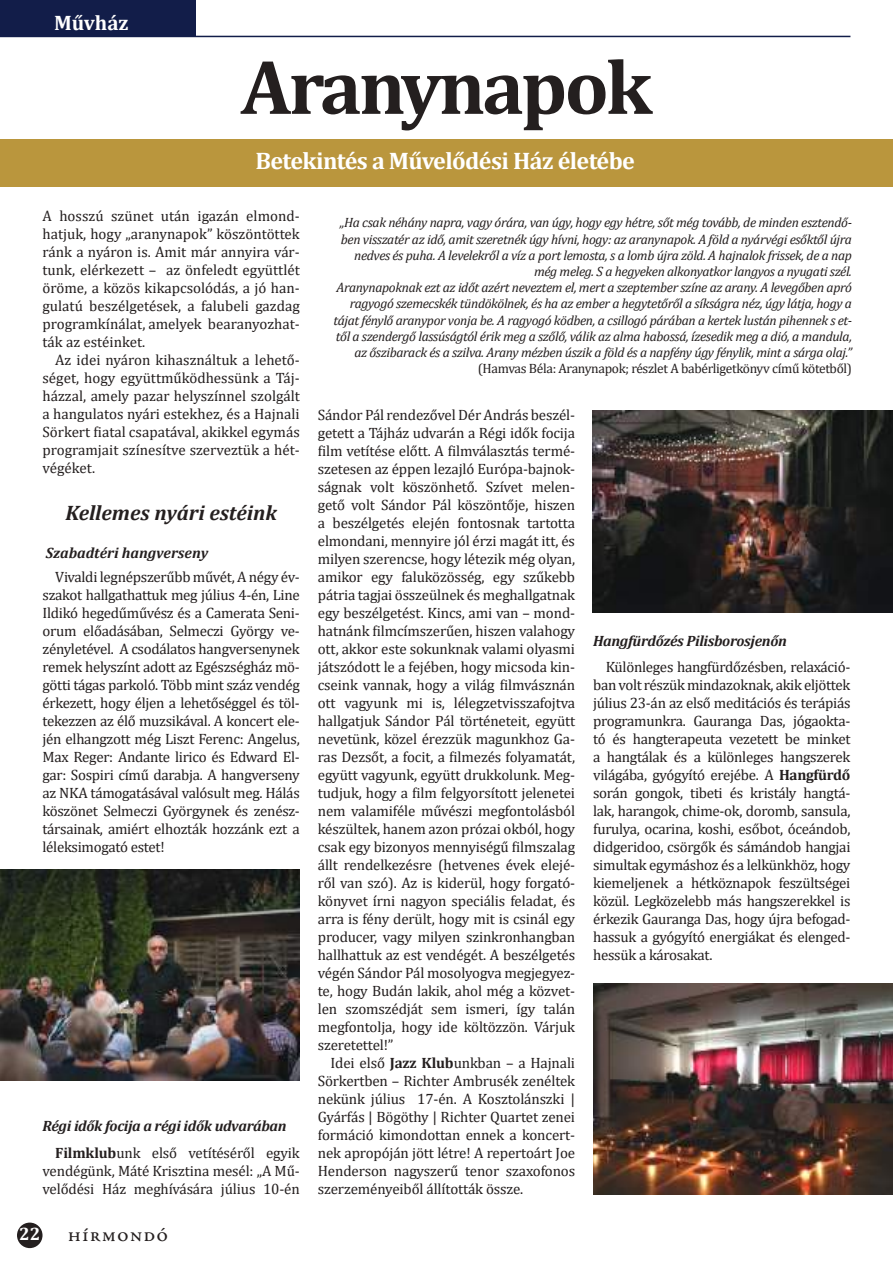
<style>
.page{position:relative;width:893px;height:1263px;background:#fff}
.page>*{position:absolute;margin:0;border:0;box-sizing:border-box;transform-origin:0 0}
.t1{font:700 78px "Cambria";letter-spacing:-.04em;color:#241f1f}
.t2{font:700 24px "Cambria";letter-spacing:-.025em;color:#fff}
.t3{font:italic 700 21px "Cambria";color:#241f1f}
.t4{font:21px "Adobe Jenson Pro";letter-spacing:.05em;color:#241f1f}
.t5{font:700 21px "Cambria";color:#fff}
.t6{font:700 18px "Cambria";color:#fff}
.t7{font:15px/18px "Cambria";letter-spacing:-.01em;color:#241f1f;text-align:justify}
.t8{font:italic 700 15px/27px "Cambria";letter-spacing:-.02em;color:#241f1f}
.t9{font:italic 700 15px "Cambria";color:#241f1f}
.t10{font:italic 13.5px/16.2px "Cambria";letter-spacing:-.025em;color:#241f1f;text-align:right}
.t11{font:13.5px "Cambria";letter-spacing:-.025em;color:#241f1f}
.s1{font-style:normal}
.s2{font-weight:400;font-style:normal}
.s3{font-weight:700}
</style>
<div class="page">
<hr style="left:0;top:36px;width:850px;height:1px;background:#121d49">
<div style="left:0;top:139px;width:893px;height:48px;background:#ba963d"></div>
<img style="left:592px;top:411px;width:301px;height:201px">
<img style="left:0;top:869px;width:300px;height:211px">
<img style="left:593px;top:983px;width:300px;height:211px">
<div style="left:0;top:0;width:196px;height:36px;background:#121d49"></div>
<div style="left:17px;top:1222px;width:26px;height:26px;background:#241f1f;border-radius:50%"></div>
<h3 class="t5" style="left:54px;top:8px;width:76px">Művház</h3>
<h1 class="t1" style="left:241px;top:32px;width:413px">Aranynapok</h1>
<h2 class="t2" style="left:255px;top:144px;width:381px">Betekintés a Művelődési Ház életébe</h2>
<p class="t7" style="left:43px;top:207px;width:259px">A hosszú szünet után igazán elmond&shy;hatjuk, hogy „aranynapok” köszöntöttek ránk a nyáron is. Amit már annyira vár&shy;tunk, elérkezett – az önfeledt együttlét öröme, a közös kikapcsolódás, a jó han&shy;gulatú beszélgetések, a falubeli gazdag programkínálat, amelyek bearanyozhat&shy;ták az estéinket.</p>
<p class="t7" style="left:43px;top:351px;width:259px;text-indent:13px">Az idei nyáron kihasználtuk a lehető&shy;séget, hogy együttműködhessünk a Táj&shy;házzal, amely pazar helyszínnel szolgált a hangulatos nyári estekhez, és a Hajnali Sörkert fiatal csapatával, akikkel egymás programjait színesítve szerveztük a hét&shy;végéket.</p>
<h3 class="t3" style="left:65px;top:498px;width:213px">Kellemes nyári estéink</h3>
<p class="t9" style="left:46px;top:542px;width:164px">Szabadtéri hangverseny</p>
<p class="t7" style="left:43px;top:567px;width:259px;text-indent:13px">Vivaldi legnépszerűbb művét, A négy év&shy;szakot hallgathattuk meg július 4-én, Line Ildikó hegedűművész és a Camerata Seni&shy;orum előadásában, Selmeczi György ve&shy;zényletével. A csodálatos hangversenynek remek helyszínt adott az Egészségház mö&shy;götti tágas parkoló. Több mint száz vendég érkezett, hogy éljen a lehetőséggel és töl&shy;tekezzen az élő muzsikával. A koncert ele&shy;jén elhangzott még Liszt Ferenc: Angelus, Max Reger: Andante lirico és Edward El&shy;gar: Sospiri című darabja. A hangverseny az NKA támogatásával valósult meg. Hálás köszönet Selmeczi Györgynek és zenész&shy;társainak, amiért elhozták hozzánk ezt a léleksimogató estet!</p>
<p class="t8" style="left:55px;top:1111px;width:246px;text-indent:-13px">Régi idők focija a régi idők udvarában<br><span class="s1">Filmklub</span><span class="s2">unk első vetítéséről egyik</span></p>
<p class="t7" style="left:43px;top:1161px;width:259px">vendégünk, Máté Krisztina mesél: „A Mű&shy;velődési Ház meghívására július 10-én</p>
<p class="t6" style="left:19px;top:1221px;width:23px">22</p>
<h3 class="t4" style="left:68px;top:1222px;width:102px">hírmondó</h3>
<p class="t10" style="left:334px;top:214px;width:520px">„Ha csak néhány napra, vagy órára, van úgy, hogy egy hétre, sőt még tovább, de minden esztendő&shy;ben visszatér az idő, amit szeretnék úgy hívni, hogy: az aranynapok. A föld a nyárvégi esőktől újra nedves és puha. A levelekről a víz a port lemosta, s a lomb újra zöld. A hajnalok frissek, de a nap még meleg. S a hegyeken alkonyatkor langyos a nyugati szél.<br>Aranynapoknak ezt az időt azért neveztem el, mert a szeptember színe az arany. A levegőben apró ragyogó szemecskék tündökölnek, és ha az ember a hegytetőről a síkságra néz, úgy látja, hogy a tájat fénylő aranypor vonja be. A ragyogó ködben, a csillogó párában a kertek lustán pihennek s et&shy;től a szendergő lassúságtól érik meg a szőlő, válik az alma habossá, ízesedik meg a dió, a mandula, az őszibarack és a szilva. Arany mézben úszik a föld és a napfény úgy fénylik, mint a sárga olaj.”</p>
<p class="t11" style="left:478px;top:361px;width:376px">(Hamvas Béla: Aranynapok; részlet A babérligetkönyv című kötetből)</p>
<p class="t7" style="left:318px;top:405px;width:259px">Sándor Pál rendezővel Dér András beszél&shy;getett a Tájház udvarán a Régi idők focija film vetítése előtt. A filmválasztás termé&shy;szetesen az éppen lezajló Európa-bajnok&shy;ságnak volt köszönhető. Szívet melen&shy;gető volt Sándor Pál köszöntője, hiszen a beszélgetés elején fontosnak tartotta elmondani, mennyire jól érzi magát itt, és milyen szerencse, hogy létezik még olyan, amikor egy faluközösség, egy szűkebb pátria tagjai összeülnek és meghallgatnak egy beszélgetést. Kincs, ami van – mond&shy;hatnánk filmcímszerűen, hiszen valahogy ott, akkor este sokunknak valami olyasmi játszódott le a fejében, hogy micsoda kin&shy;cseink vannak, hogy a világ filmvásznán ott vagyunk mi is, lélegzetvisszafojtva hallgatjuk Sándor Pál történeteit, együtt nevetünk, közel érezzük magunkhoz Ga&shy;ras Dezsőt, a focit, a filmezés folyamatát, együtt vagyunk, együtt drukkolunk. Meg&shy;tudjuk, hogy a film felgyorsított jelenetei nem valamiféle művészi megfontolásból készültek, hanem azon prózai okból, hogy csak egy bizonyos mennyiségű filmszalag állt rendelkezésre (hetvenes évek elejé&shy;ről van szó). Az is kiderül, hogy forgató&shy;könyvet írni nagyon speciális feladat, és arra is fény derült, hogy mit is csinál egy producer, vagy milyen szinkronhangban hallhattuk az est vendégét. A beszélgetés végén Sándor Pál mosolyogva megjegyez&shy;te, hogy Budán lakik, ahol még a közvet&shy;len szomszédját sem ismeri, így talán megfontolja, hogy ide költözzön. Várjuk szeretettel!”</p>
<p class="t7" style="left:318px;top:1053px;width:259px;text-indent:13px">Idei első <span class="s3">Jazz Klub</span>unkban – a Hajnali Sörkertben – Richter Ambrusék zenéltek nekünk július 17-én. A Kosztolánszki | Gyárfás | Bögöthy | Richter Quartet zenei formáció kimondottan ennek a koncert&shy;nek apropóján jött létre! A repertoárt Joe Henderson nagyszerű tenor szaxofonos szerzeményeiből állították össze.</p>
<p class="t8" style="left:593px;top:627px;width:195px">Hangfürdőzés Pilisborosjenőn</p>
<p class="t7" style="left:593px;top:657px;width:259px;text-indent:13px">Különleges hangfürdőzésben, relaxáció&shy;ban volt részük mindazoknak, akik eljöttek július 23-án az első meditációs és terápiás programunkra. Gauranga Das, jógaokta&shy;tó és hangterapeuta vezetett be minket a hangtálak és a különleges hangszerek világába, gyógyító erejébe. A <span class="s3">Hangfürdő </span>során gongok, tibeti és kristály hangtá&shy;lak, harangok, chime-ok, doromb, sansula, furulya, ocarina, koshi, esőbot, óceándob, didgeridoo, csörgők és sámándob hangjai simultak egymáshoz és a lelkünkhöz, hogy kiemeljenek a hétköznapok feszültségei közül. Legközelebb más hangszerekkel is érkezik Gauranga Das, hogy újra befogad&shy;hassuk a gyógyító energiákat és elenged&shy;hessük a károsakat.</p>
</div>
